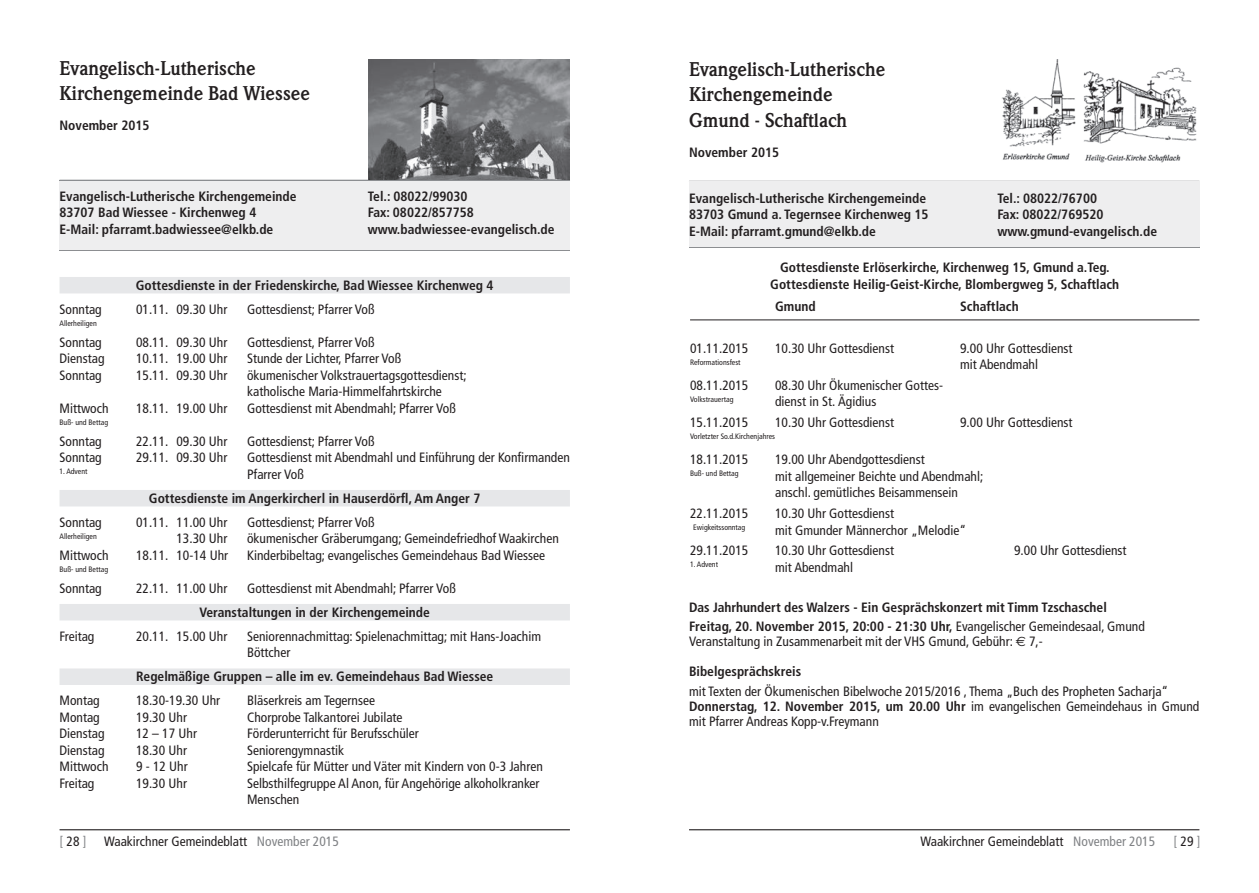
<style>
.page{position:relative;width:1259px;height:893px;background:#fff}
.page>*{position:absolute;margin:0;border:0;box-sizing:border-box;transform-origin:0 0}
.t1{font:700 19.5px/25.5px "Weidemann";color:#231f20;scale:.95 1}
.t2{font:condensed 13.5px/16.5px "Frutiger";color:#231f20}
.t3{font:700 condensed 13.5px/17.1px "Frutiger";color:#231f20;text-align:center}
.t4{font:condensed 13.5px "Frutiger";color:#808285}
.t5{font:condensed 7.8px "Frutiger";color:#231f20}
.s1{font-weight:400}
.s2{font-family:"Euro Sans";font-stretch:normal}
.s3{font-weight:700}
.s4{color:#231f20}
.s5{color:#808285}
</style>
<div class="page">
<hr style="left:60px;top:829px;width:510px;height:1px;background:#231f20">
<hr style="left:689px;top:829px;width:510px;height:1px;background:#231f20">
<div style="left:60px;top:180px;width:510px;height:71px;background:#eeeeef"></div>
<hr style="left:60px;top:180px;width:510px;height:1px;background:#8c8e91">
<hr style="left:60px;top:250px;width:510px;height:1px;background:#8c8e91">
<img style="left:368px;top:60px;width:202px;height:120px">
<div style="left:60px;top:277px;width:510px;height:16px;background:#e6e7e9"></div>
<div style="left:60px;top:490px;width:510px;height:16px;background:#e6e7e9"></div>
<div style="left:60px;top:604px;width:510px;height:16px;background:#e6e7e9"></div>
<div style="left:60px;top:668px;width:510px;height:17px;background:#e6e7e9"></div>
<img style="left:1002px;top:60px;width:74px;height:100px">
<div style="left:689px;top:181px;width:510px;height:66px;background:#eeeeef"></div>
<hr style="left:689px;top:247px;width:510px;height:1px;background:#8c8e91">
<img style="left:1083px;top:67px;width:114px;height:96px">
<hr style="left:690px;top:320px;width:509px;height:1px;background:#231f20">
<h1 class="t1" style="left:60px;top:55px;width:265px">Evangelisch-Lutherische<br>Kirchengemeinde Bad Wiessee</h1>
<p class="t3" style="left:60px;top:117px;width:92px">November 2015</p>
<p class="t3" style="left:60px;top:188px;width:238px">Evangelisch-Lutherische Kirchengemeinde</p>
<p class="t3" style="left:368px;top:188px;width:101px">Tel.: 08022/99030</p>
<p class="t3" style="left:60px;top:204px;width:198px">83707 Bad Wiessee - Kirchenweg 4</p>
<p class="t3" style="left:368px;top:204px;width:108px">Fax: 08022/857758</p>
<p class="t3" style="left:60px;top:220px;width:215px">E-Mail: pfarramt.badwiessee@elkb.de</p>
<p class="t3" style="left:368px;top:220px;width:188px">www.badwiessee-evangelisch.de</p>
<p class="t3" style="left:136px;top:276px;width:359px">Gottesdienste in der Friedenskirche, Bad Wiessee Kirchenweg 4</p>
<p class="t2" style="left:60px;top:301px;width:44px">Sonntag</p>
<p class="t2" style="left:136px;top:301px;width:93px">01.11. 09.30 Uhr</p>
<p class="t2" style="left:247px;top:301px;width:129px">Gottesdienst; Pfarrer Voß</p>
<p class="t5" style="left:60px;top:318px;width:39px">Allerheiligen</p>
<p class="t2" style="left:60px;top:334px;width:44px">Sonntag</p>
<p class="t2" style="left:136px;top:334px;width:93px">08.11. 09.30 Uhr</p>
<p class="t2" style="left:247px;top:334px;width:129px">Gottesdienst, Pfarrer Voß</p>
<p class="t2" style="left:60px;top:350px;width:46px">Dienstag</p>
<p class="t2" style="left:136px;top:350px;width:93px">10.11. 19.00 Uhr</p>
<p class="t2" style="left:247px;top:350px;width:156px">Stunde der Lichter, Pfarrer Voß</p>
<p class="t2" style="left:60px;top:367px;width:44px">Sonntag</p>
<p class="t2" style="left:136px;top:367px;width:93px">15.11. 09.30 Uhr</p>
<p class="t2" style="left:247px;top:367px;width:221px">ökumenischer Volkstrauertagsgottesdienst; katholische Maria-Himmelfahrtskirche</p>
<p class="t2" style="left:60px;top:400px;width:51px">Mittwoch</p>
<p class="t2" style="left:136px;top:400px;width:93px">18.11. 19.00 Uhr</p>
<p class="t2" style="left:247px;top:400px;width:210px">Gottesdienst mit Abendmahl; Pfarrer Voß</p>
<p class="t5" style="left:60px;top:417px;width:50px">Buß- und Bettag</p>
<p class="t2" style="left:60px;top:433px;width:44px">Sonntag</p>
<p class="t2" style="left:136px;top:433px;width:93px">22.11. 09.30 Uhr</p>
<p class="t2" style="left:247px;top:433px;width:129px">Gottesdienst; Pfarrer Voß</p>
<p class="t2" style="left:60px;top:449px;width:44px">Sonntag</p>
<p class="t2" style="left:136px;top:449px;width:93px">29.11. 09.30 Uhr</p>
<p class="t2" style="left:247px;top:449px;width:324px">Gottesdienst mit Abendmahl und Einführung der Konfirmanden</p>
<p class="t5" style="left:60px;top:467px;width:29px">1. Advent</p>
<p class="t2" style="left:247px;top:466px;width:58px">Pfarrer Voß</p>
<p class="t3" style="left:149px;top:489px;width:333px">Gottesdienste im Angerkircherl in Hauserdörfl, Am Anger 7</p>
<p class="t2" style="left:60px;top:514px;width:44px">Sonntag</p>
<p class="t2" style="left:136px;top:514px;width:93px">01.11. 11.00 Uhr</p>
<p class="t2" style="left:247px;top:514px;width:129px">Gottesdienst; Pfarrer Voß</p>
<p class="t5" style="left:60px;top:531px;width:39px">Allerheiligen</p>
<p class="t2" style="left:176px;top:530px;width:52px">13.30 Uhr</p>
<p class="t2" style="left:247px;top:530px;width:313px">ökumenischer Gräberumgang; Gemeindefriedhof Waakirchen</p>
<p class="t2" style="left:60px;top:547px;width:51px">Mittwoch</p>
<p class="t2" style="left:136px;top:547px;width:94px">18.11. 10-14 Uhr</p>
<p class="t2" style="left:247px;top:547px;width:299px">Kinderbibeltag; evangelisches Gemeindehaus Bad Wiessee</p>
<p class="t5" style="left:60px;top:564px;width:50px">Buß- und Bettag</p>
<p class="t2" style="left:60px;top:580px;width:44px">Sonntag</p>
<p class="t2" style="left:136px;top:580px;width:93px">22.11. 11.00 Uhr</p>
<p class="t2" style="left:247px;top:580px;width:210px">Gottesdienst mit Abendmahl; Pfarrer Voß</p>
<p class="t3" style="left:199px;top:603px;width:232px">Veranstaltungen in der Kirchengemeinde</p>
<p class="t2" style="left:60px;top:628px;width:36px">Freitag</p>
<p class="t2" style="left:136px;top:628px;width:93px">20.11. 15.00 Uhr</p>
<p class="t2" style="left:247px;top:628px;width:295px">Seniorennachmittag: Spielenachmittag; mit Hans-Joachim<br>Böttcher</p>
<p class="t3" style="left:136px;top:668px;width:359px">Regelmäßige Gruppen – alle im ev. Gemeindehaus Bad Wiessee</p>
<p class="t2" style="left:60px;top:692px;width:42px">Montag</p>
<p class="t2" style="left:136px;top:692px;width:86px">18.30-19.30 Uhr</p>
<p class="t2" style="left:247px;top:692px;width:129px">Bläserkreis am Tegernsee</p>
<p class="t2" style="left:60px;top:709px;width:42px">Montag</p>
<p class="t2" style="left:136px;top:709px;width:52px">19.30 Uhr</p>
<p class="t2" style="left:247px;top:709px;width:157px">Chorprobe Talkantorei Jubilate</p>
<p class="t2" style="left:60px;top:725px;width:46px">Dienstag</p>
<p class="t2" style="left:136px;top:725px;width:62px">12 – 17 Uhr</p>
<p class="t2" style="left:247px;top:725px;width:173px">Förderunterricht für Berufsschüler</p>
<p class="t2" style="left:60px;top:742px;width:46px">Dienstag</p>
<p class="t2" style="left:136px;top:742px;width:52px">18.30 Uhr</p>
<p class="t2" style="left:247px;top:742px;width:98px">Seniorengymnastik</p>
<p class="t2" style="left:60px;top:758px;width:51px">Mittwoch</p>
<p class="t2" style="left:136px;top:758px;width:53px">9 - 12 Uhr</p>
<p class="t2" style="left:247px;top:758px;width:297px">Spielcafe für Mütter und Väter mit Kindern von 0-3 Jahren</p>
<p class="t2" style="left:60px;top:775px;width:36px">Freitag</p>
<p class="t2" style="left:136px;top:775px;width:52px">19.30 Uhr</p>
<p class="t2" style="left:247px;top:775px;width:294px">Selbsthilfegruppe Al Anon, für Angehörige alkoholkranker<br>Menschen</p>
<h1 class="t1" style="left:689px;top:57px;width:208px">Evangelisch-Lutherische<br>Kirchengemeinde<br>Gmund - Schaftlach</h1>
<p class="t3" style="left:689px;top:144px;width:92px">November 2015</p>
<p class="t3" style="left:689px;top:190px;width:238px">Evangelisch-Lutherische Kirchengemeinde</p>
<p class="t3" style="left:997px;top:190px;width:101px">Tel.: 08022/76700</p>
<p class="t3" style="left:689px;top:206px;width:241px">83703 Gmund a. Tegernsee Kirchenweg 15</p>
<p class="t3" style="left:997px;top:206px;width:108px">Fax: 08022/769520</p>
<p class="t3" style="left:689px;top:222px;width:188px">E-Mail: pfarramt.gmund@elkb.de</p>
<p class="t3" style="left:997px;top:222px;width:161px">www.gmund-evangelisch.de</p>
<p class="t3" style="left:770px;top:258px;width:350px">Gottesdienste Erlöserkirche, Kirchenweg 15, Gmund a.Teg.<br>Gottesdienste Heilig-Geist-Kirche, Blombergweg 5, Schaftlach</p>
<p class="t3" style="left:775px;top:298px;width:42px">Gmund</p>
<p class="t3" style="left:960px;top:298px;width:60px">Schaftlach</p>
<p class="t2" style="left:690px;top:340px;width:60px">01.11.2015</p>
<p class="t2" style="left:775px;top:340px;width:120px">10.30 Uhr Gottesdienst</p>
<p class="t2" style="left:960px;top:340px;width:114px">9.00 Uhr Gottesdienst</p>
<p class="t5" style="left:690px;top:357px;width:52px">Reformationsfest</p>
<p class="t2" style="left:960px;top:356px;width:79px">mit Abendmahl</p>
<p class="t2" style="left:690px;top:377px;width:60px">08.11.2015</p>
<p class="t2" style="left:775px;top:377px;width:169px">08.30 Uhr Ökumenischer Gottes-</p>
<p class="t5" style="left:690px;top:395px;width:45px">Volkstrauertag</p>
<p class="t2" style="left:775px;top:393px;width:103px">dienst in St. Ägidius</p>
<p class="t2" style="left:690px;top:414px;width:60px">15.11.2015</p>
<p class="t2" style="left:775px;top:414px;width:120px">10.30 Uhr Gottesdienst</p>
<p class="t2" style="left:960px;top:414px;width:114px">9.00 Uhr Gottesdienst</p>
<p class="t5" style="left:690px;top:432px;width:87px">Vorletzter So.d.Kirchenjahres</p>
<p class="t2" style="left:690px;top:451px;width:60px">18.11.2015</p>
<p class="t2" style="left:775px;top:451px;width:151px">19.00 Uhr Abendgottesdienst</p>
<p class="t5" style="left:690px;top:469px;width:50px">Buß- und Bettag</p>
<p class="t2" style="left:775px;top:468px;width:210px">mit allgemeiner Beichte und Abendmahl; anschl. gemütliches Beisammensein</p>
<p class="t2" style="left:690px;top:505px;width:60px">22.11.2015</p>
<p class="t2" style="left:775px;top:505px;width:120px">10.30 Uhr Gottesdienst</p>
<p class="t5" style="left:693px;top:523px;width:54px">Ewigkeitssonntag</p>
<p class="t2" style="left:775px;top:522px;width:192px">mit Gmunder Männerchor „Melodie“</p>
<p class="t2" style="left:690px;top:542px;width:60px">29.11.2015</p>
<p class="t2" style="left:775px;top:542px;width:120px">10.30 Uhr Gottesdienst</p>
<p class="t2" style="left:1014px;top:542px;width:114px">9.00 Uhr Gottesdienst</p>
<p class="t5" style="left:690px;top:560px;width:29px">1. Advent</p>
<p class="t2" style="left:775px;top:559px;width:79px">mit Abendmahl</p>
<p class="t3" style="left:689px;top:597px;width:457px;line-height:19.5px;text-align:left">Das Jahrhundert des Walzers - Ein Gesprächskonzert mit Timm Tzschaschel<br>Freitag, 20. November 2015, 20:00 - 21:30 Uhr, <span class="s1">Evangelischer Gemeindesaal, Gmund</span></p>
<p class="t2" style="left:689px;top:633px;width:355px">Veranstaltung in Zusammenarbeit mit der VHS Gmund, Gebühr: <span class="s2">€</span> 7,-</p>
<p class="t3" style="left:689px;top:663px;width:114px">Bibelgesprächskreis</p>
<p class="t2" style="left:689px;top:684px;width:512px;line-height:15px">mit Texten der Ökumenischen Bibelwoche 2015/2016 , Thema „Buch des Propheten Sacharja“<br><span class="s3">Donnerstag, 12. November 2015, um 20.00 Uhr</span> im evangelischen Gemeindehaus in Gmund mit Pfarrer Andreas Kopp-v.Freymann</p>
<p class="t4" style="left:60px;top:833px;width:29px">[<span class="s4">28</span>]</p>
<p class="t2" style="left:104px;top:833px;width:236px">Waakirchner Gemeindeblatt <span class="s5">November 2015</span></p>
<p class="t2" style="left:920px;top:833px;width:236px">Waakirchner Gemeindeblatt <span class="s5">November 2015</span></p>
<p class="t4" style="left:1173px;top:833px;width:29px">[<span class="s4">29</span>]</p>
</div>
